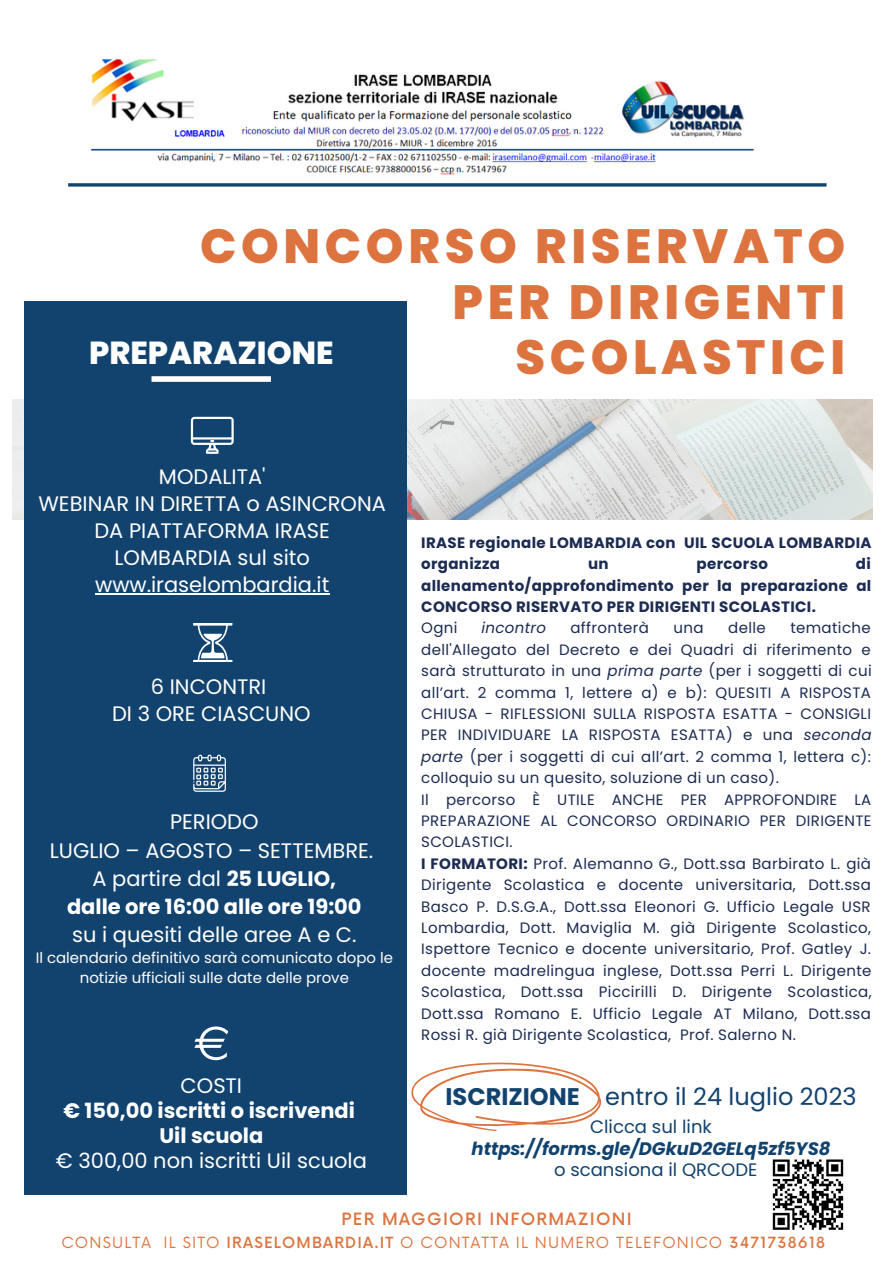
<style>
.page{position:relative;width:894px;height:1264px;background:#fff}
.page>*{position:absolute;margin:0;border:0;box-sizing:border-box;transform-origin:0 0}
.t1{font:800 48px/55.2px "Poppins";letter-spacing:.095em;color:#dd7440;text-align:right}
.t2{font:800 31.8px "Poppins";color:#fff}
.t3{font:24px "Poppins";color:#12426e}
.t4{font:21px/27px "Poppins";color:#fff;text-align:center}
.t5{font:700 21px "Poppins";color:#fff}
.t6{font:italic 700 18px/21.5px "Poppins";color:#12426e;text-align:center}
.t7{font:18px "Poppins";color:#12426e}
.t8{font:500 16.5px "Now";letter-spacing:.08em;color:#dd7440}
.t9{font:15px/21.5px "Poppins";letter-spacing:.025em;color:#1c2b52;text-align:justify}
.t10{font:700 15px/21.5px "Poppins";letter-spacing:.025em;color:#1c2b52}
.t11{font:15px/19.2px "Poppins";color:#fff;text-align:center}
.t12{font:15px "Now";letter-spacing:.08em;color:#dd7440}
.t13{font:italic 15px "Poppins";letter-spacing:.025em;color:#1c2b52}
.s1{font-weight:700}
.s2{font-style:italic}
.s3{font-weight:400;font-style:normal}
.s4{font-weight:500}
</style>
<div class="page">
<img style="left:13px;top:400px;width:858px;height:119px">
<svg style="left:68px;top:183px;width:758px;height:4px;background:#365e84"></svg>
<img style="left:90px;top:59px;width:664px;height:116px">
<div style="left:24px;top:301px;width:382px;height:892px;background:#12426e"></div>
<svg style="left:191px;top:417px;width:43px;height:37px"></svg>
<hr style="left:95px;top:593px;width:234px;height:1px;background:#fff">
<svg style="left:193px;top:754px;width:33px;height:37px"></svg>
<svg style="left:193px;top:623px;width:39px;height:39px"></svg>
<div style="left:151px;top:376px;width:120px;height:6px;background:#fff"></div>
<svg style="left:194px;top:1026px;width:34px;height:34px"></svg>
<svg style="left:402px;top:992px;width:200px;height:203px"></svg>
<img style="left:772px;top:1159px;width:72px;height:71px">
<p class="t1" style="left:200px;top:219px;width:646px">CONCORSO RISERVATO<br>PER DIRIGENTI<br>SCOLASTICI</p>
<p class="t2" style="left:89px;top:331px;width:246px">PREPARAZIONE</p>
<p class="t4" style="left:159px;top:463px;width:108px">MODALITA'</p>
<p class="t4" style="left:38px;top:490px;width:349px">WEBINAR IN DIRETTA o ASINCRONA<br>DA PIATTAFORMA IRASE<br>LOMBARDIA sul sito www.iraselombardia.it</p>
<p class="t4" style="left:151px;top:672px;width:117px">6 INCONTRI</p>
<p class="t4" style="left:112px;top:700px;width:200px">DI 3 ORE CIASCUNO</p>
<p class="t4" style="left:170px;top:808px;width:90px">PERIODO</p>
<p class="t4" style="left:50px;top:836px;width:325px">LUGLIO – AGOSTO – SETTEMBRE.</p>
<p class="t4" style="left:92px;top:864px;width:245px">A partire dal <span class="s1">25 LUGLIO,</span></p>
<p class="t5" style="left:67px;top:891px;width:296px">dalle ore 16:00 alle ore 19:00</p>
<p class="t4" style="left:72px;top:921px;width:286px">su i quesiti delle aree A e C.</p>
<p class="t11" style="left:36px;top:948px;width:358px">Il calendario definitivo sarà comunicato dopo le notizie ufficiali sulle date delle prove</p>
<p class="t4" style="left:181px;top:1072px;width:63px">COSTI</p>
<p class="t5" style="left:63px;top:1095px;width:293px">€ 150,00 iscritti o iscrivendi</p>
<p class="t5" style="left:159px;top:1120px;width:105px">Uil scuola</p>
<p class="t4" style="left:56px;top:1146px;width:312px">€ 300,00 non iscritti Uil scuola</p>
<p class="t10" style="left:421px;top:532px;width:452px">IRASE regionale LOMBARDIA con UIL SCUOLA LOMBARDIA organizza</p>
<p class="t10" style="left:421px;top:553px;width:451px;text-align:justify;text-indent:434px">di allenamento/approfondimento per la preparazione al CONCORSO RISERVATO PER DIRIGENTI SCOLASTICI.</p>
<p class="t9" style="left:421px;top:617px;width:38px">Ogni</p>
<p class="t13" style="left:481px;top:617px;width:66px">incontro</p>
<p class="t9" style="left:570px;top:617px;width:80px">affronterà</p>
<p class="t9" style="left:673px;top:617px;width:32px">una</p>
<p class="t9" style="left:728px;top:617px;width:39px">delle</p>
<p class="t10" style="left:588px;top:553px;width:22px">un</p>
<p class="t10" style="left:696px;top:553px;width:73px">percorso</p>
<p class="t9" style="left:421px;top:617px;width:452px;text-indent:369px">tematiche dell'Allegato del Decreto e dei Quadri di riferimento e sarà strutturato in una <span class="s2">prima parte</span> (per i soggetti di cui all’art. 2 comma 1, lettere a) e b): QUESITI A RISPOSTA CHIUSA - RIFLESSIONI SULLA RISPOSTA ESATTA - CONSIGLI PER INDIVIDUARE LA RISPOSTA ESATTA) e una <span class="s2">seconda parte</span> (per i soggetti di cui all’art. 2 comma 1, lettera c): colloquio su un quesito, soluzione di un caso).</p>
<p class="t9" style="left:421px;top:788px;width:452px">Il percorso È UTILE ANCHE PER APPROFONDIRE LA PREPARAZIONE AL CONCORSO ORDINARIO PER DIRIGENTE SCOLASTICI.</p>
<p class="t9" style="left:421px;top:852px;width:452px"><span class="s1">I FORMATORI:</span> Prof. Alemanno G., Dott.ssa Barbirato L. già Dirigente Scolastica e docente universitaria, Dott.ssa Basco P. D.S.G.A., Dott.ssa Eleonori G. Ufficio Legale USR Lombardia, Dott. Maviglia M. già Dirigente Scolastico, Ispettore Tecnico e docente universitario, Prof. Gatley J. docente madrelingua inglese, Dott.ssa Perri L. Dirigente Scolastica, Dott.ssa Piccirilli D. Dirigente Scolastica, Dott.ssa Romano E. Ufficio Legale AT Milano, Dott.ssa Rossi R. già Dirigente Scolastica, Prof. Salerno N.</p>
<p class="t3" style="left:445px;top:1079px;width:412px"><span class="s1">ISCRIZIONE</span> entro il 24 luglio 2023</p>
<p class="t6" style="left:471px;top:1116px;width:360px"><span class="s3">Clicca sul link </span>https://forms.gle/DGkuD2GELq5zf5YS8</p>
<p class="t7" style="left:554px;top:1157px;width:205px">o scansiona il QRCODE</p>
<p class="t8" style="left:341px;top:1210px;width:291px">PER MAGGIORI INFORMAZIONI</p>
<p class="t12" style="left:61px;top:1233px;width:765px">CONSULTA IL SITO <span class="s4">IRASELOMBARDIA.IT</span> O CONTATTA IL NUMERO TELEFONICO <span class="s4">3471738618</span></p>
</div>
